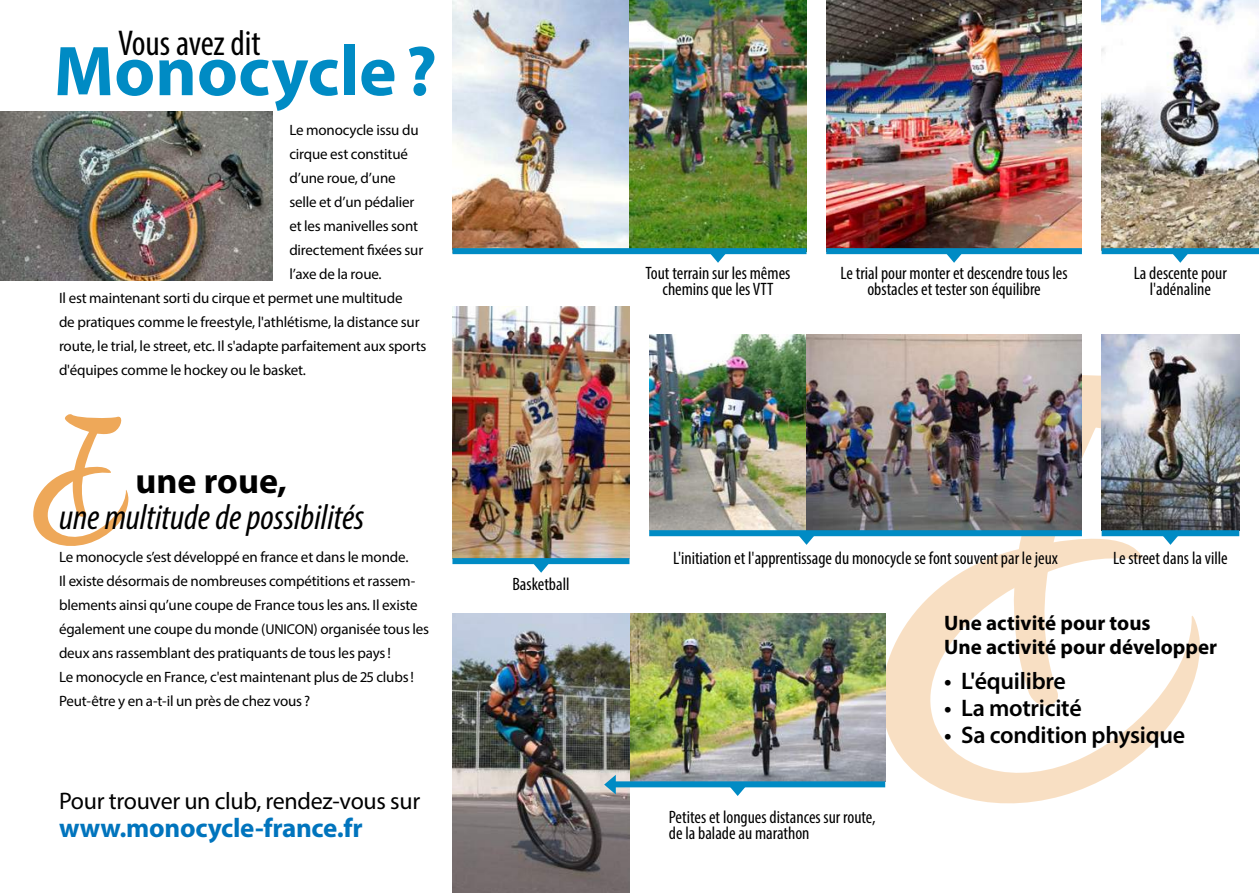
<style>
.page{position:relative;width:1259px;height:893px;background:#fff}
.page>*{position:absolute;margin:0;border:0;box-sizing:border-box;transform-origin:0 0}
.t1{font:700 71.1px "Myriad Pro";color:#008bc4}
.t2{font:italic condensed 36px/36px "Myriad Pro";color:#000;text-align:center}
.t3{font:condensed 36px "Myriad Pro";letter-spacing:-.005em;color:#000}
.normal_FR{font:700 27px "Myriad Pro";letter-spacing:-.01em;color:#0074bd}
.t4{font:600 24px "Myriad Pro";letter-spacing:-.01em;color:#000}
.normal_FR-2{font:24px "Myriad Pro";letter-spacing:-.01em;color:#000}
.t5{font:700 21px "Myriad Pro";color:#000}
.t6{font:condensed 18px/16.5px "Myriad Pro";color:#000;text-align:center}
.normal_FR-3{font:15px/24px "Myriad Pro";letter-spacing:-.01em;color:#000}
.s1{font-weight:700;font-style:normal;font-stretch:normal}
.s2{font-size:14.25px}
</style>
<div class="page">
<svg style="left:861px;top:536px;width:339px;height:268px"></svg>
<img style="left:452px;top:0;width:177px;height:248px">
<img style="left:1101px;top:0;width:158px;height:248px">
<img style="left:452px;top:307px;width:177px;height:251px">
<img style="left:629px;top:614px;width:256px;height:167px">
<img style="left:649px;top:335px;width:433px;height:195px">
<img style="left:629px;top:0;width:177px;height:248px">
<img style="left:452px;top:614px;width:177px;height:279px">
<img style="left:1101px;top:335px;width:138px;height:195px">
<img style="left:0;top:112px;width:272px;height:168px">
<img style="left:826px;top:0;width:256px;height:248px">
<svg style="left:33px;top:414px;width:96px;height:132px"></svg>
<div style="left:452px;top:248px;width:354px;height:6px;background:#008bc4"></div>
<svg style="left:708px;top:254px;width:20px;height:9px"></svg>
<div style="left:826px;top:248px;width:256px;height:6px;background:#008bc4"></div>
<svg style="left:944px;top:254px;width:20px;height:9px"></svg>
<div style="left:1101px;top:248px;width:158px;height:6px;background:#008bc4"></div>
<svg style="left:1170px;top:254px;width:20px;height:9px"></svg>
<div style="left:1101px;top:530px;width:138px;height:6px;background:#008bc4"></div>
<img style="left:985px;top:358px;width:199px;height:354px">
<div style="left:452px;top:558px;width:177px;height:6px;background:#008bc4"></div>
<svg style="left:531px;top:564px;width:20px;height:9px"></svg>
<div style="left:610px;top:781px;width:275px;height:6px;background:#008bc4"></div>
<svg style="left:728px;top:787px;width:19px;height:9px"></svg>
<svg style="left:604px;top:775px;width:12px;height:19px"></svg>
<div style="left:649px;top:530px;width:433px;height:6px;background:#008bc4"></div>
<svg style="left:796px;top:536px;width:20px;height:9px"></svg>
<p class="t3" style="left:118px;top:21px;width:144px">Vous avez dit</p>
<p class="t1" style="left:54px;top:25px;width:385px">Monocycle?</p>
<p class="normal_FR-3" style="left:289px;top:118px;width:135px">Le monocycle issu du cirque est constitué d’une roue, d’une selle et d’un pédalier et les manivelles sont directement fixées sur l’axe de la roue.</p>
<p class="normal_FR-3" style="left:59px;top:286px;width:369px">Il est maintenant sorti du cirque et permet une multitude<br>de pratiques comme le freestyle, l'athlétisme, la distance sur route, le trial, le street, etc. Il s'adapte parfaitement aux sports d'équipes comme le hockey ou le basket.</p>
<p class="t2" style="left:59px;top:463px;width:307px"><span class="s1">une roue,<br></span>une multitude de possibilités</p>
<p class="normal_FR-3" style="left:59px;top:544px;width:351px">Le monocycle s’est développé en france et dans le monde.</p>
<p class="normal_FR-3" style="left:59px;top:568px;width:372px">Il existe désormais de nombreuses compétitions et rassem&shy;blements ainsi qu’une coupe de France tous les ans. Il existe également une coupe du monde (<span class="s2">UNICON</span>) organisée tous les deux ans rassemblant des pratiquants de tous les pays!</p>
<p class="normal_FR-3" style="left:59px;top:664px;width:356px">Le monocycle en France, c'est maintenant plus de 25 clubs!<br>Peut-être y en a-t-il un près de chez vous ?</p>
<p class="normal_FR-2" style="left:59px;top:786px;width:363px">Pour trouver un club, rendez-vous sur</p>
<p class="normal_FR" style="left:59px;top:810px;width:305px">www.monocycle-france.fr</p>
<p class="t6" style="left:645px;top:264px;width:146px">Tout terrain sur les mêmes chemins que les VTT</p>
<p class="t6" style="left:1133px;top:264px;width:94px">La descente pour l'adénaline</p>
<p class="t6" style="left:840px;top:264px;width:228px">Le trial pour monter et descendre tous les obstacles et tester son équilibre</p>
<p class="t6" style="left:512px;top:575px;width:59px">Basketball</p>
<p class="t6" style="left:673px;top:550px;width:386px">L'initiation et l'apprentissage du monocycle se font souvent par le jeux</p>
<p class="t6" style="left:1113px;top:550px;width:116px">Le street dans la ville</p>
<p class="t6" style="left:669px;top:808px;width:208px;text-align:left">Petites et longues distances sur route, de la balade au marathon</p>
<p class="t5" style="left:944px;top:609px;width:208px">Une activité pour tous</p>
<p class="t5" style="left:944px;top:633px;width:274px">Une activité pour développer</p>
<p class="t4" style="left:944px;top:666px;width:123px">• L'équilibre</p>
<p class="t4" style="left:944px;top:693px;width:139px">• La motricité</p>
<p class="t4" style="left:944px;top:720px;width:242px">• Sa condition physique</p>
</div>
